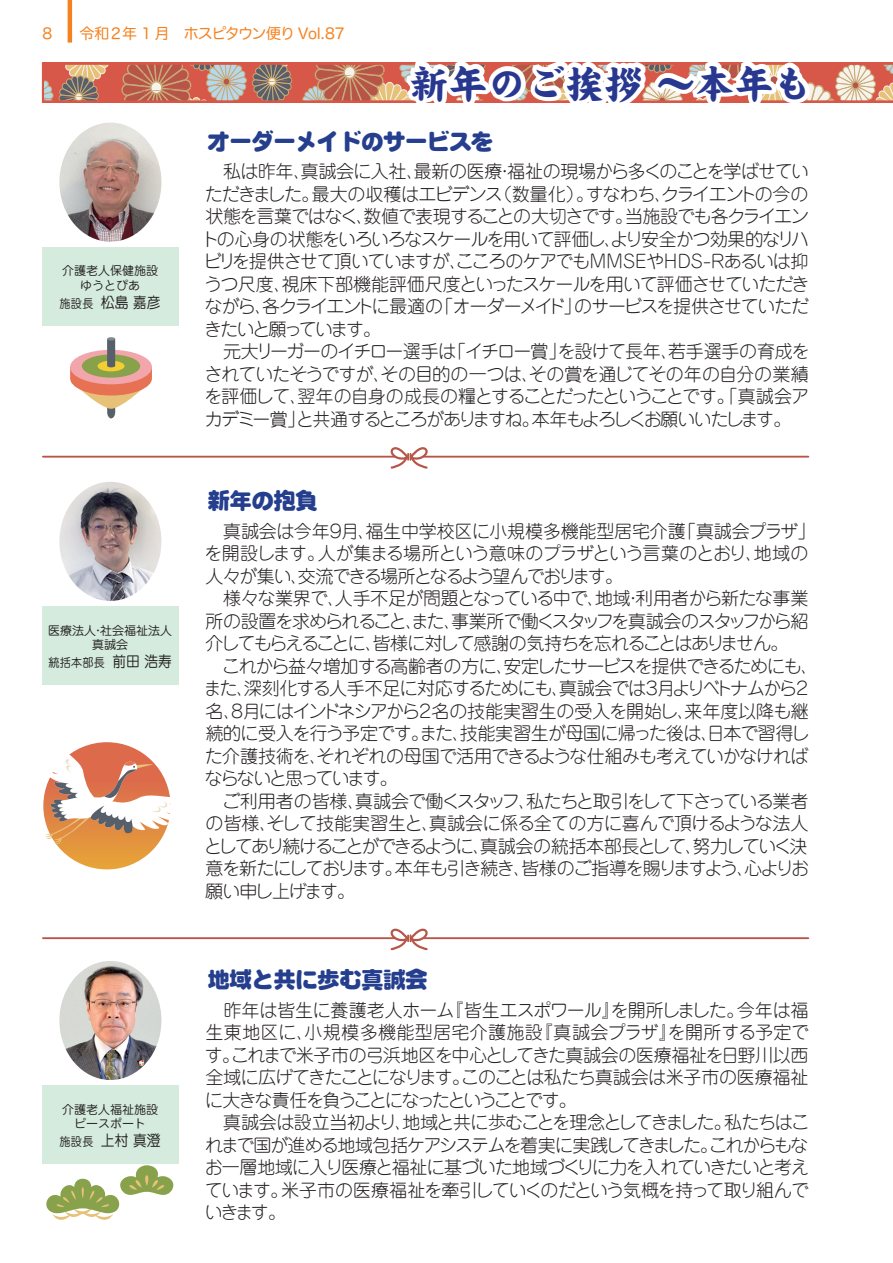
<style>
.page{position:relative;width:893px;height:1263px;background:#fff}
.page>*{position:absolute;margin:0;border:0;box-sizing:border-box;transform-origin:0 0}
.t1{font:39px "DF Kai Sho SU 90 pv RKSJ H";color:#253f8e}
.t2{font:22.5px "NIS R10 83 pv RKSJ H";letter-spacing:-.025em;color:#253f8e}
.t3{font:300 18px/22.5px "Jun 101 Pro";letter-spacing:-.06em;color:#231f20}
.t4{font:15px "Hira Maru Pro N W4";letter-spacing:-.06em;color:#f58220}
.t5{font:15px "Jun 201 Pro";color:#231f20;scale:.92 1}
.t6{font:12px/14.4px "Jun 201 Pro";color:#231f20;text-align:center}
.t7{font:12px "Jun 201 Pro";color:#231f20;scale:.92 1}
.s1{font-size:12px}
.s2{font-size:15px}
</style>
<div class="page">
<svg style="left:42px;top:0;width:851px;height:123px"></svg>
<div style="left:43px;top:742px;width:128px;height:127px;background:#e59b3b;border-radius:64px"></div>
<img style="left:59px;top:123px;width:102px;height:119px">
<div style="left:42px;top:247px;width:136px;height:79px;background:#d4ebdd"></div>
<img style="left:59px;top:482px;width:102px;height:119px">
<div style="left:42px;top:606px;width:136px;height:79px;background:#d4ebdd"></div>
<img style="left:59px;top:961px;width:102px;height:119px">
<div style="left:42px;top:1085px;width:136px;height:79px;background:#d4ebdd"></div>
<hr style="left:43px;top:456px;width:352px;height:2px;background:#b75648">
<hr style="left:424px;top:456px;width:384px;height:2px;background:#b75648">
<svg style="left:387px;top:447px;width:45px;height:22px"></svg>
<hr style="left:43px;top:937px;width:352px;height:2px;background:#b75648">
<hr style="left:424px;top:937px;width:384px;height:2px;background:#b75648">
<svg style="left:387px;top:928px;width:45px;height:23px"></svg>
<svg style="left:70px;top:337px;width:82px;height:81px"></svg>
<svg style="left:43px;top:742px;width:128px;height:102px"></svg>
<svg style="left:46px;top:1165px;width:127px;height:55px"></svg>
<hr style="left:68px;top:0;width:4px;height:43px;background:#f58220">
<p class="t4" style="left:43px;top:20px;width:11px">8</p>
<p class="t4" style="left:80px;top:20px;width:267px">令和２年 1 月　ホスピタウン便り Vol.87</p>
<h1 class="t1" style="left:410px;top:64px;width:482px">新年のご挨拶 〜本年も　　</h1>
<p class="t6" style="left:62px;top:262px;width:97px">介護老人保健施設ゆうとぴあ</p>
<p class="t5" style="left:60px;top:290px;width:111px"><span class="s1">施設長</span> 松島 嘉彦</p>
<p class="t6" style="left:48px;top:621px;width:125px">医療法人・社会福祉法人真誠会</p>
<p class="t7" style="left:48px;top:653px;width:136px">統括本部長 <span class="s2">前田 浩寿</span></p>
<p class="t6" style="left:62px;top:1100px;width:97px">介護老人福祉施設ピースポート</p>
<p class="t5" style="left:60px;top:1128px;width:111px"><span class="s1">施設長</span> 上村 真澄</p>
<p class="t2" style="left:207px;top:127px;width:288px">オーダーメイドのサービスを</p>
<p class="t3" style="left:201px;top:158px;width:610px">　私は昨年、真誠会に入社、最新の医療・福祉の現場から多くのことを学ばせていただきました。最大の収穫はエビデンス（数量化）。すなわち、クライエントの今の状態を言葉ではなく、数値で表現することの大切さです。当施設でも各クライエントの心身の状態をいろいろなスケールを用いて評価し、より安全かつ効果的なリハビリを提供させて頂いていますが、こころのケアでもMMSEやHDS-Rあるいは抑うつ尺度、視床下部機能評価尺度といったスケールを用いて評価させていただきながら、各クライエントに最適の「オーダーメイド」のサービスを提供させていただきたいと願っています。<br>　元大リーガーのイチロー選手は「イチロー賞」を設けて長年、若手選手の育成をされていたそうですが、その目的の一つは、その賞を通じてその年の自分の業績を評価して、翌年の自身の成長の糧とすることだったということです。「真誠会アカデミー賞」と共通するところがありますね。本年もよろしくお願いいたします。</p>
<p class="t2" style="left:207px;top:486px;width:112px">新年の抱負</p>
<p class="t3" style="left:204px;top:517px;width:617px">　真誠会は今年９月、福生中学校区に小規模多機能型居宅介護「真誠会プラザ」を開設します。人が集まる場所という意味のプラザという言葉のとおり、地域の人々が集い、交流できる場所となるよう望んでおります。<br>　様々な業界で、人手不足が問題となっている中で、地域・利用者から新たな事業所の設置を求められること、また、事業所で働くスタッフを真誠会のスタッフから紹介してもらえることに、皆様に対して感謝の気持ちを忘れることはありません。<br>　これから益々増加する高齢者の方に、安定したサービスを提供できるためにも、また、深刻化する人手不足に対応するためにも、真誠会では３月よりベトナムから２名、８月にはインドネシアから２名の技能実習生の受入を開始し、来年度以降も継続的に受入を行う予定です。また、技能実習生が母国に帰った後は、日本で習得した介護技術を、それぞれの母国で活用できるような仕組みも考えていかなければならないと思っています。<br>　ご利用者の皆様、真誠会で働くスタッフ、私たちと取引をして下さっている業者の皆様、そして技能実習生と、真誠会に係る全ての方に喜んで頂けるような法人としてあり続けることができるように、真誠会の統括本部長として、努力していく決意を新たにしております。本年も引き続き、皆様のご指導を賜りますよう、心よりお願い申し上げます。</p>
<p class="t2" style="left:207px;top:965px;width:222px">地域と共に歩む真誠会</p>
<p class="t3" style="left:205px;top:996px;width:606px">　昨年は皆生に養護老人ホーム『皆生エスポワール』を開所しました。今年は福生東地区に、小規模多機能型居宅介護施設『真誠会プラザ』を開所する予定です。これまで米子市の弓浜地区を中心としてきた真誠会の医療福祉を日野川以西全域に広げてきたことになります。このことは私たち真誠会は米子市の医療福祉に大きな責任を負うことになったということです。<br>　真誠会は設立当初より、地域と共に歩むことを理念としてきました。私たちはこれまで国が進める地域包括ケアシステムを着実に実践してきました。これからもなお一層地域に入り医療と福祉に基づいた地域づくりに力を入れていきたいと考えています。米子市の医療福祉を牽引していくのだという気概を持って取り組んでいきます。</p>
</div>
